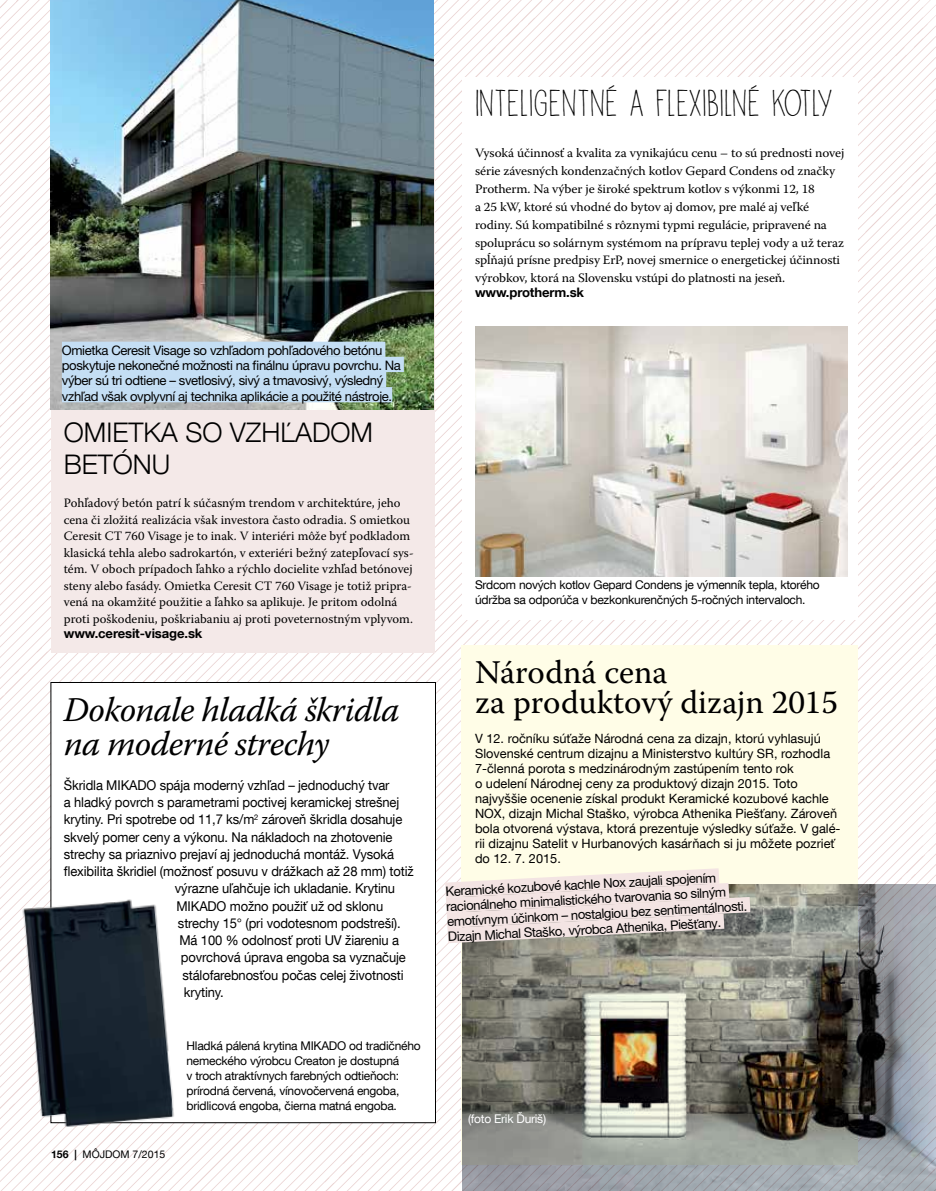
<style>
.page{position:relative;width:936px;height:1191px;background:#fff}
.page>*{position:absolute;margin:0;border:0;box-sizing:border-box;transform-origin:0 0}
.t1{font:italic 34.5px/34.5px "Warnock Pro";letter-spacing:-.02em;color:#000}
.t2{font:33px/30px "Warnock Pro";color:#000}
.t3{font:33px "DK Pisang";color:#000;scale:.95 1}
.t4{font:300 27px/32.4px "Helvetica Neue LT Com";color:#000}
.t5{font:13.5px "Helvetica Neue LT Com";letter-spacing:-.01em;color:#000;scale:.96 1}
.t6{font:13.05px/15.1px "Helvetica Neue LT Pro";letter-spacing:-.03em;color:#000}
.t7{font:700 13.05px "Helvetica Neue LT Com";letter-spacing:-.01em;color:#000}
.t8{font:12.75px/16.6px "Warnock Pro";letter-spacing:-.005em;color:#000}
.t9{font:12.75px/17.9px "Warnock Pro";letter-spacing:-.005em;color:#000;scale:1.04 1}
.t10{font:12.75px/15px "Helvetica Neue LT Com";color:#000}
.t11{font:12px/15px "Helvetica Neue LT Com";letter-spacing:-.02em;color:#000}
.t12{font:12px "Helvetica Neue LT Com";letter-spacing:-.02em;color:#fff}
.t13{font:10.5px "Helvetica Neue LT Com";color:#000}
.s1{font-weight:700}
</style>
<div class="page">
<img style="left:0;top:0;width:935px;height:1191px">
<div style="left:461px;top:645px;width:396px;height:519px;background:#fffde7"></div>
<div style="left:462px;top:77px;width:395px;height:542px;background:#fff"></div>
<div style="left:51px;top:682px;width:384px;height:440px;background:#fff"></div>
<img style="left:0;top:884px;width:198px;height:273px">
<img style="left:475px;top:326px;width:372px;height:250px">
<img style="left:462px;top:884px;width:473px;height:307px">
<div style="left:51px;top:77px;width:383px;height:575px;background:#f4e9e8"></div>
<img style="left:51px;top:0;width:382px;height:409px">
<div style="left:62px;top:342px;width:323px;height:15px;background:#c4def4"></div>
<div style="left:62px;top:357px;width:342px;height:15px;background:#c4def4"></div>
<div style="left:62px;top:372px;width:324px;height:15px;background:#c4def4"></div>
<div style="left:62px;top:387px;width:330px;height:15px;background:#c4def4"></div>
<svg style="left:435px;top:860px;width:331px;height:91px"></svg>
<p class="t6" style="left:62px;top:343px;width:340px">Omietka Ceresit Visage so vzhľadom pohľadového betónu poskytuje nekonečné možnosti na finálnu úpravu povrchu. Na výber sú tri odtiene – svetlosivý, sivý a tmavosivý, výsledný vzhľad však ovplyvní aj technika aplikácie a použité nástroje.</p>
<h3 class="t4" style="left:64px;top:415px;width:311px">OMIETKA SO VZHĽADOM<br>BETÓNU</h3>
<p class="t8" style="left:64px;top:494px;width:351px">Pohľadový betón patrí k súčasným trendom v architektúre, jeho cena či zložitá realizácia však investora často odradia. S omietkou Ceresit CT 760 Visage je to inak. V interiéri môže byť podkladom klasická tehla alebo sadrokartón, v exteriéri bežný zatepľovací sys&shy;tém. V oboch prípadoch ľahko a rýchlo docielite vzhľad betónovej steny alebo fasády. Omietka Ceresit CT 760 Visage je totiž pripra&shy;vená na okamžité použitie a ľahko sa aplikuje. Je pritom odolná proti poškodeniu, poškriabaniu aj proti poveternostným vplyvom.</p>
<p class="t7" style="left:64px;top:625px;width:140px">www.ceresit-visage.sk</p>
<h1 class="t1" style="left:64px;top:691px;width:337px">Dokonale hladká škridla na moderné strechy</h1>
<p class="t5" style="left:64px;top:776px;width:341px">Škridla MIKADO spája moderný vzhľad – jednoduchý tvar</p>
<p class="t5" style="left:64px;top:794px;width:351px">a hladký povrch s parametrami poctivej keramickej strešnej</p>
<p class="t5" style="left:64px;top:811px;width:354px">krytiny. Pri spotrebe od 11,7 ks/m<sup>2</sup> zároveň škridla dosahuje</p>
<p class="t5" style="left:64px;top:828px;width:344px">skvelý pomer ceny a výkonu. Na nákladoch na zhotovenie</p>
<p class="t5" style="left:64px;top:845px;width:345px">strechy sa priaznivo prejaví aj jednoduchá montáž. Vysoká</p>
<p class="t5" style="left:64px;top:863px;width:366px">flexibilita škridiel (možnosť posuvu v drážkach až 28 mm) totiž</p>
<p class="t5" style="left:175px;top:880px;width:231px">výrazne uľahčuje ich ukladanie. Krytinu</p>
<p class="t5" style="left:176px;top:897px;width:217px">MIKADO možno použiť už od sklonu</p>
<p class="t5" style="left:178px;top:914px;width:233px">strechy 15° (pri vodotesnom podstreší).</p>
<p class="t5" style="left:179px;top:932px;width:230px">Má 100 % odolnosť proti UV žiareniu a</p>
<p class="t5" style="left:181px;top:949px;width:236px">povrchová úprava engoba sa vyznačuje</p>
<p class="t5" style="left:182px;top:966px;width:232px">stálofarebnosťou počas celej životnosti</p>
<p class="t5" style="left:184px;top:983px;width:43px">krytiny.</p>
<p class="t13" style="left:51px;top:1147px;width:63px"><span class="s1">156 |</span> môjdom</p>
<p class="t13" style="left:133px;top:1147px;width:34px">7/2015</p>
<p class="t11" style="left:186px;top:1037px;width:235px">Hladká pálená krytina MIKADO od tradičného nemeckého výrobcu Creaton je dostupná<br>v troch atraktívnych farebných odtieňoch: prírodná červená, vínovočervená engoba, bridlicová engoba, čierna matná engoba.</p>
<h2 class="t3" style="left:475px;top:82px;width:378px">INTELIGENTNÉ A FLEXIBILNÉ KOTLY</h2>
<p class="t9" style="left:475px;top:144px;width:357px">Vysoká účinnosť a kvalita za vynikajúcu cenu – to sú prednosti novej série závesných kondenzačných kotlov Gepard Condens od značky Protherm. Na výber je široké spektrum kotlov s výkonmi 12, 18<br>a 25 kW, ktoré sú vhodné do bytov aj domov, pre malé aj veľké rodiny. Sú kompatibilné s rôznymi typmi regulácie, pripravené na spoluprácu so solárnym systémom na prípravu teplej vody a už teraz spĺňajú prísne predpisy ErP, novej smernice o energetickej účinnosti výrobkov, ktorá na Slovensku vstúpi do platnosti na jeseň.</p>
<p class="t7" style="left:475px;top:284px;width:111px">www.protherm.sk</p>
<p class="t11" style="left:475px;top:577px;width:346px">Srdcom nových kotlov Gepard Condens je výmenník tepla, ktorého údržba sa odporúča v bezkonkurenčných 5-ročných intervaloch.</p>
<h2 class="t2" style="left:475px;top:656px;width:364px">Národná cena<br>za produktový dizajn 2015</h2>
<p class="t10" style="left:475px;top:730px;width:367px">V 12. ročníku súťaže Národná cena za dizajn, ktorú vyhlasujú Slovenské centrum dizajnu a Ministerstvo kultúry SR, rozhodla 7-členná porota s medzinárodným zastúpením tento rok<br>o udelení Národnej ceny za produktový dizajn 2015. Toto najvyššie ocenenie získal produkt Keramické kozubové kachle NOX, dizajn Michal Staško, výrobca Athenika Piešťany. Zároveň bola otvorená výstava, ktorá prezentuje výsledky súťaže. V galé&shy;rii dizajnu Satelit v Hurbanových kasárňach si ju môžete pozrieť do 12. 7. 2015.</p>
<p class="t6" style="left:445px;top:883px;width:302px;rotate:-3deg">Keramické kozubové kachle Nox zaujali spojením racionálneho minimalistického tvarovania so silným emotívnym účinkom – nostalgiou bez sentimentálnosti.<br>Dizajn Michal Staško, výrobca Athenika, Piešťany.</p>
<p class="t12" style="left:468px;top:1110px;width:80px">(foto Erik Ďuriš)</p>
</div>
